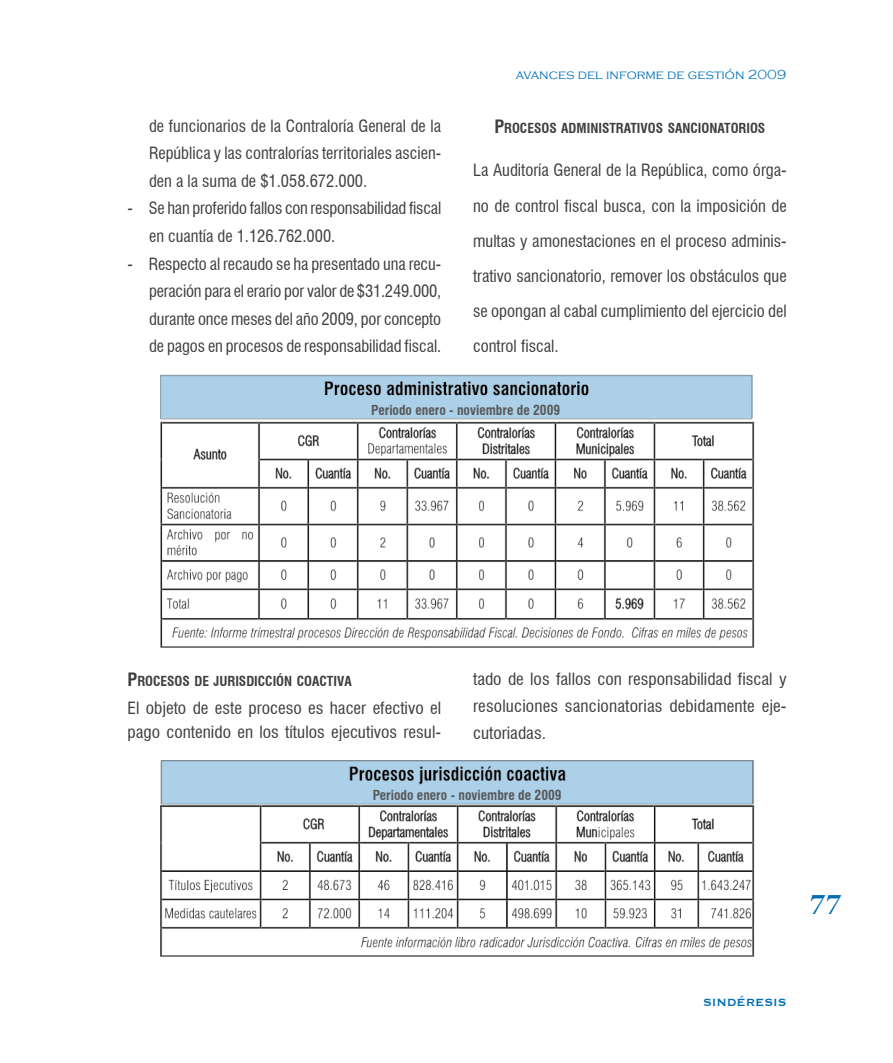
<style>
.page{position:relative;width:893px;height:1063px;background:#fff}
.page>*{position:absolute;margin:0;border:0;box-sizing:border-box;transform-origin:0 0}
.t1{font:700 27px "Galliard IT Cby BT";color:#006fb7}
.t2{font:condensed 16.5px/27.6px "Swiss 721 BT";color:#3e3d40;text-align:justify}
.t3{font:condensed 16.5px/27px "Swiss 721 BT";color:#3e3d40;scale:1.05 1}
.t4{font:700 condensed 13.5px "Swiss 721 BT";color:#3e3d40}
.t5{font:700 condensed 13.5px "Swiss 721 BT";color:#58585a}
.t6{font:300 13.5px "Copperplate Gothic";color:#006fb7}
.t7{font:700 13.5px "Copperplate Gothic BT";color:#006fb7}
.s1{font-size:18px}
</style>
<div class="page">
<img style="left:160px;top:418px;width:594px;height:230px">
<img style="left:160px;top:375px;width:593px;height:43px">
<div style="left:372px;top:404px;width:188px;height:11px;background:#abd0e7"></div>
<img style="left:160px;top:760px;width:594px;height:197px">
<img style="left:162px;top:760px;width:592px;height:44px">
<div style="left:374px;top:790px;width:187px;height:10px;background:#abd0e7"></div>
<p class="t2" style="left:149px;top:112px;width:294px">de funcionarios de la Contraloría General de la República y las contralorías territoriales ascien&shy;den a la suma de $1.058.672.000.</p>
<p class="t2" style="left:149px;top:195px;width:294px;text-indent:-22px">- Se han proferido fallos con responsabilidad fiscal en cuantía de 1.126.762.000.</p>
<p class="t2" style="left:149px;top:250px;width:294px;text-indent:-22px">- Respecto al recaudo se ha presentado una recu&shy;peración para el erario por valor de $31.249.000, durante once meses del año 2009, por concepto de pagos en procesos de responsabilidad fiscal.</p>
<p class="t6" style="left:516px;top:67px;width:272px">avances del informe de gestión 2009</p>
<p class="t4" style="left:494px;top:120px;width:272px"><span class="s1">P</span>ROCESOS ADMINISTRATIVOS SANCIONATORIOS</p>
<p class="t2" style="left:473px;top:153px;width:315px;line-height:35.2px">La Auditoría General de la República, como órga&shy;no de control fiscal busca, con la imposición de multas y amonestaciones en el proceso adminis&shy;trativo sancionatorio, remover los obstáculos que se opongan al cabal cumplimiento del ejercicio del control fiscal.</p>
<p class="t5" style="left:371px;top:402px;width:190px">Periodo enero - noviembre de 2009</p>
<p class="t4" style="left:128px;top:673px;width:226px"><span class="s1">P</span>ROCESOS DE JURISDICCIÓN COACTIVA</p>
<p class="t3" style="left:128px;top:696px;width:300px;line-height:24px">El objeto de este proceso es hacer efectivo el pago contenido en los títulos ejecutivos resul-</p>
<p class="t3" style="left:473px;top:666px;width:300px;text-align:justify">tado de los fallos con responsabilidad fiscal y resoluciones sancionatorias debidamente eje&shy;cutoriadas.</p>
<p class="t5" style="left:373px;top:787px;width:190px">Periodo enero - noviembre de 2009</p>
<h1 class="t1" style="left:810px;top:887px;width:34px">77</h1>
<p class="t7" style="left:703px;top:995px;width:85px">SINDÉRESIS</p>
</div>
